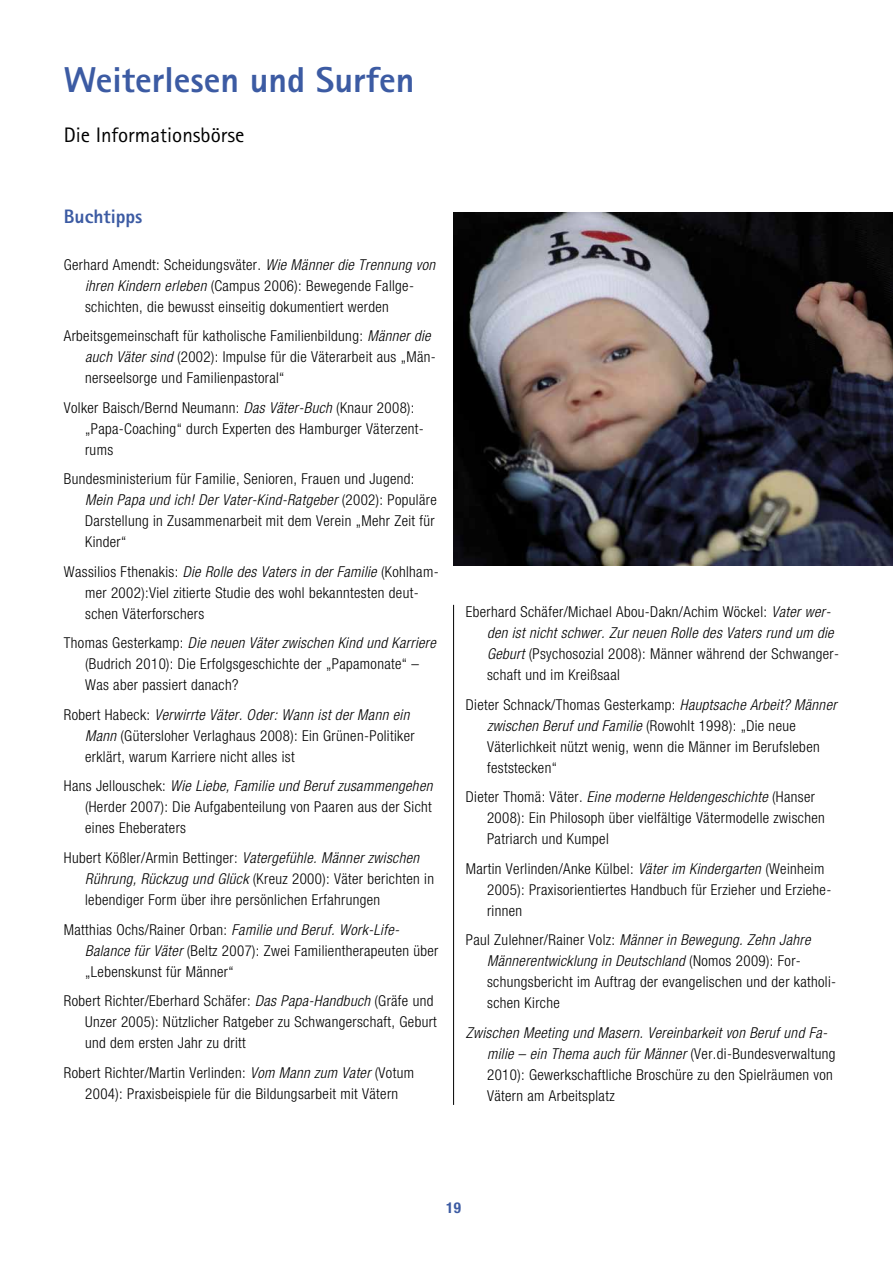
<style>
.page{position:relative;width:893px;height:1263px;background:#fff}
.page>*{position:absolute;margin:0;border:0;box-sizing:border-box;transform-origin:0 0}
.t1{font:800 36px "Rotis Sans Serif";color:#3c5ba3}
.t2{font:21px "Rotis Sans Serif";color:#000}
.t3{font:800 19.5px "Rotis Sans Serif";color:#3c5ba3}
.t4{font:300 condensed 15px/21px "Helvetica Neue";letter-spacing:.025em;color:#000}
.t5{font:700 condensed 15px "Helvetica Neue";color:#3c5ba3}
.s1{font-style:italic}
</style>
<div class="page">
<img style="left:454px;top:213px;width:439px;height:353px">
<hr style="left:453px;top:605px;width:1px;height:500px;background:#000">
<h1 class="t1" style="left:64px;top:57px;width:352px">Weiterlesen und Surfen</h1>
<h2 class="t2" style="left:64px;top:123px;width:182px">Die Informationsbörse</h2>
<h3 class="t3" style="left:64px;top:204px;width:80px">Buchtipps</h3>
<p class="t4" style="left:85px;top:254px;width:352px;text-indent:-21px">Gerhard Amendt: Scheidungsväter. <span class="s1">Wie Männer die Trennung von ihren Kindern erleben</span> (Campus 2006): Bewegende Fallge&shy;schichten, die bewusst einseitig dokumentiert werden</p>
<p class="t4" style="left:85px;top:325px;width:352px;text-indent:-21px">Arbeitsgemeinschaft für katholische Familienbildung: <span class="s1">Männer die auch Väter sind</span> (2002): Impulse für die Väterarbeit aus „Män&shy;nerseelsorge und Familienpastoral“</p>
<p class="t4" style="left:85px;top:397px;width:340px;text-indent:-21px">Volker Baisch/Bernd Neumann: <span class="s1">Das Väter-Buch</span> (Knaur 2008): „Papa-Coaching“ durch Experten des Hamburger Väterzent&shy;rums</p>
<p class="t4" style="left:85px;top:468px;width:353px;text-indent:-21px">Bundesministerium für Familie, Senioren, Frauen und Jugend:<br><span class="s1">Mein Papa und ich! Der Vater-Kind-Ratgeber</span> (2002): Populäre Darstellung in Zusammenarbeit mit dem Verein „Mehr Zeit für Kinder“</p>
<p class="t4" style="left:85px;top:561px;width:355px;text-indent:-21px">Wassilios Fthenakis: <span class="s1">Die Rolle des Vaters in der Familie</span> (Kohlham&shy;mer 2002):Viel zitierte Studie des wohl bekanntesten deut&shy;schen Väterforschers</p>
<p class="t4" style="left:85px;top:632px;width:352px;text-indent:-21px">Thomas Gesterkamp: <span class="s1">Die neuen Väter zwischen Kind und Karriere </span>(Budrich 2010): Die Erfolgsgeschichte der „Papamonate“ –<br>Was aber passiert danach?</p>
<p class="t4" style="left:85px;top:704px;width:331px;text-indent:-21px">Robert Habeck: <span class="s1">Verwirrte Väter. Oder: Wann ist der Mann ein<br>Mann</span> (Gütersloher Verlaghaus 2008): Ein Grünen-Politiker erklärt, warum Karriere nicht alles ist</p>
<p class="t4" style="left:85px;top:775px;width:349px;text-align:justify;text-indent:-21px">Hans Jellouschek: <span class="s1">Wie Liebe, Familie und Beruf zusammengehen </span>(Herder 2007): Die Aufgabenteilung von Paaren aus der Sicht eines Eheberaters</p>
<p class="t4" style="left:85px;top:847px;width:350px;text-indent:-21px">Hubert Kößler/Armin Bettinger: <span class="s1">Vatergefühle. Männer zwischen<br>Rührung, Rückzug und Glück</span> (Kreuz 2000): Väter berichten in lebendiger Form über ihre persönlichen Erfahrungen</p>
<p class="t4" style="left:85px;top:918px;width:355px;text-indent:-21px">Matthias Ochs/Rainer Orban: <span class="s1">Familie und Beruf. Work-Life-<br>Balance für Väter</span> (Beltz 2007): Zwei Familientherapeuten über „Lebenskunst für Männer“</p>
<p class="t4" style="left:85px;top:990px;width:353px;text-indent:-21px">Robert Richter/Eberhard Schäfer: <span class="s1">Das Papa-Handbuch</span> (Gräfe und<br>Unzer 2005): Nützlicher Ratgeber zu Schwangerschaft, Geburt und dem ersten Jahr zu dritt</p>
<p class="t4" style="left:64px;top:1061px;width:352px;text-align:center">Robert Richter/Martin Verlinden: <span class="s1">Vom Mann zum Vater</span> (Votum<br>2004): Praxisbeispiele für die Bildungsarbeit mit Vätern</p>
<p class="t4" style="left:487px;top:601px;width:354px;text-indent:-21px">Eberhard Schäfer/Michael Abou-Dakn/Achim Wöckel: <span class="s1">Vater wer&shy;den ist nicht schwer. Zur neuen Rolle des Vaters rund um die Geburt</span> (Psychosozial 2008): Männer während der Schwanger&shy;schaft und im Kreißsaal</p>
<p class="t4" style="left:487px;top:694px;width:351px;text-indent:-21px">Dieter Schnack/Thomas Gesterkamp: <span class="s1">Hauptsache Arbeit? Männer zwischen Beruf und Familie</span> (Rowohlt 1998): „Die neue Väterlichkeit nützt wenig, wenn die Männer im Berufsleben feststecken“</p>
<p class="t4" style="left:487px;top:786px;width:339px;text-indent:-21px">Dieter Thomä: Väter. <span class="s1">Eine moderne Heldengeschichte</span> (Hanser<br>2008): Ein Philosoph über vielfältige Vätermodelle zwischen<br>Patriarch und Kumpel</p>
<p class="t4" style="left:487px;top:858px;width:346px;text-indent:-21px">Martin Verlinden/Anke Külbel: <span class="s1">Väter im Kindergarten</span> (Weinheim<br>2005): Praxisorientiertes Handbuch für Erzieher und Erziehe&shy;rinnen</p>
<p class="t4" style="left:487px;top:929px;width:351px;text-indent:-21px">Paul Zulehner/Rainer Volz: <span class="s1">Männer in Bewegung. Zehn Jahre Männerentwicklung in Deutschland</span> (Nomos 2009): For&shy;schungsbericht im Auftrag der evangelischen und der katholi&shy;schen Kirche</p>
<p class="t4" style="left:487px;top:1022px;width:350px;text-indent:-21px"><span class="s1">Zwischen Meeting und Masern. Vereinbarkeit von Beruf und Fa&shy;milie – ein Thema auch für Männer</span> (Ver. di-Bundesverwaltung 2010): Gewerkschaftliche Broschüre zu den Spielräumen von Vätern am Arbeitsplatz</p>
<p class="t5" style="left:446px;top:1199px;width:16px">19</p>
</div>
